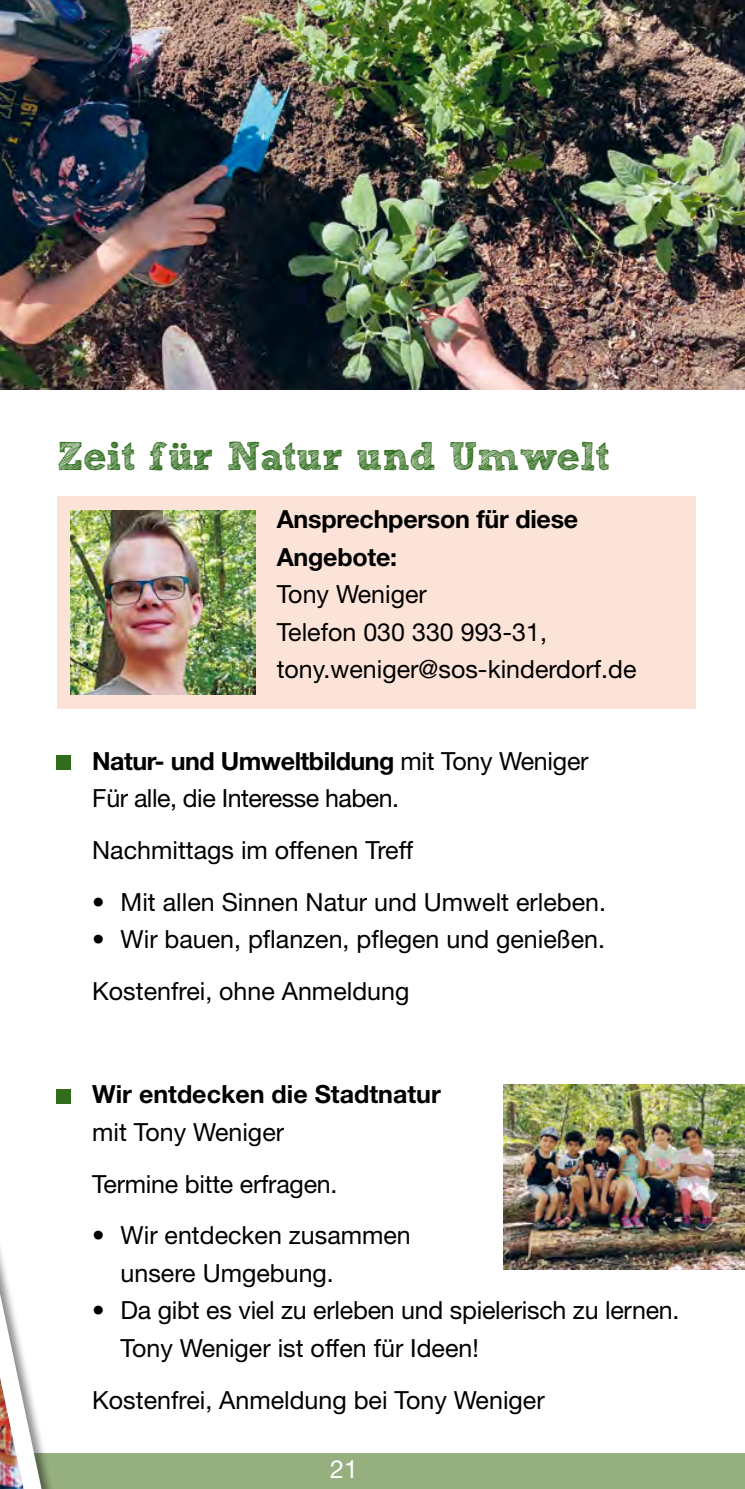
<style>
.page{position:relative;width:745px;height:1489px;background:#fff}
.page>*{position:absolute;margin:0;border:0;box-sizing:border-box;transform-origin:0 0}
.t1{font:700 40px "Sketch Block";letter-spacing:-.01em;color:#2f6d1c}
.t2{font:25px/37.5px "Helvetica Neue LT Pro";color:#000}
.t3{font:25px/37.5px "Helvetica Neue LT Pro";letter-spacing:-.02em;color:#000}
.t4{font:700 25px/37.5px "Helvetica Neue LT Pro";letter-spacing:-.01em;color:#000}
.t5{font:25px "Helvetica Neue LT Pro";color:#fff}
.s1{font-weight:700}
</style>
<div class="page">
<div style="left:57px;top:755px;width:14px;height:14px;background:#2f6d1c"></div>
<div style="left:57px;top:1089px;width:14px;height:14px;background:#2f6d1c"></div>
<img style="left:0;top:0;width:744px;height:390px">
<div style="left:57px;top:496px;width:637px;height:213px;background:#fce3d7"></div>
<img style="left:71px;top:510px;width:184px;height:184px">
<img style="left:503px;top:1084px;width:241px;height:185px">
<div style="left:0;top:1453px;width:744px;height:35px;background:#95af7f"></div>
<div style="left:0;top:1158px;width:71px;height:330px;background:#000;opacity:.45"></div>
<svg style="left:0;top:1158px;width:67px;height:330px"></svg>
<h1 class="t1" style="left:57px;top:431px;width:554px">Zeit für Natur und Umwelt</h1>
<p class="t4" style="left:276px;top:500px;width:303px">Ansprechperson für diese<br>Angebote:</p>
<p class="t2" style="left:276px;top:575px;width:361px">Tony Weniger<br>Telefon 030 330 993-31, tony.weniger@sos-kinderdorf.de</p>
<p class="t3" style="left:92px;top:741px;width:497px"><span class="s1">Natur- und Umweltbildung</span> mit Tony Weniger<br>Für alle, die Interesse haben.</p>
<p class="t2" style="left:92px;top:830px;width:322px">Nachmittags im offenen Treff</p>
<p class="t2" style="left:92px;top:882px;width:515px">• Mit allen Sinnen Natur und Umwelt erleben.</p>
<p class="t2" style="left:92px;top:912px;width:514px;line-height:51.8px">• Wir bauen, pflanzen, pflegen und genießen.<br>Kostenfrei, ohne Anmeldung</p>
<p class="t4" style="left:92px;top:1075px;width:350px">Wir entdecken die Stadtnatur</p>
<p class="t2" style="left:92px;top:1105px;width:246px;line-height:51.8px">mit Tony Weniger<br>Termine bitte erfragen.</p>
<p class="t2" style="left:120px;top:1215px;width:291px;text-indent:-28px">• Wir entdecken zusammen unsere Umgebung.</p>
<p class="t2" style="left:120px;top:1290px;width:560px;text-indent:-28px">• Da gibt es viel zu erleben und spielerisch zu lernen.<br>Tony Weniger ist offen für Ideen!</p>
<p class="t2" style="left:92px;top:1380px;width:453px">Kostenfrei, Anmeldung bei Tony Weniger</p>
<p class="t5" style="left:330px;top:1453px;width:29px">21</p>
</div>
